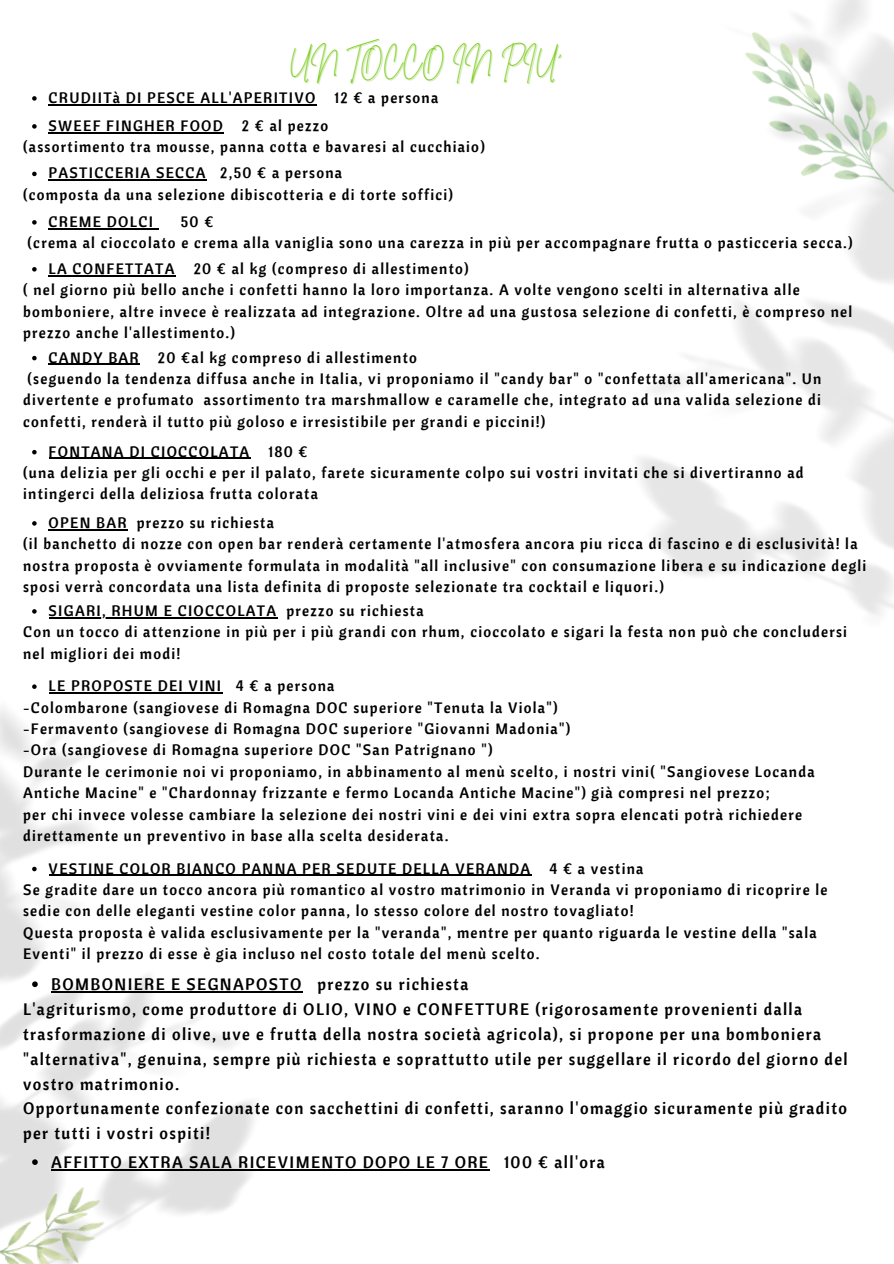
<style>
.page{position:relative;width:894px;height:1264px;background:#fff}
.page>*{position:absolute;margin:0;border:0;box-sizing:border-box;transform-origin:0 0}
.t1{font:24.9px "Brittany Signature";color:#81cd27}
.t2{font:16.5px/24.8px "Cantora One";letter-spacing:.085em;color:#000}
.t3{font:15px/21.5px "Cantora One";letter-spacing:.085em;color:#000}
</style>
<div class="page">
<img style="left:0;top:708px;width:262px;height:518px">
<svg style="left:32px;top:96px;width:5px;height:5px"></svg>
<hr style="left:49px;top:104px;width:267px;height:1px;background:#000">
<svg style="left:32px;top:124px;width:5px;height:5px"></svg>
<hr style="left:49px;top:132px;width:175px;height:1px;background:#000">
<svg style="left:32px;top:172px;width:5px;height:4px"></svg>
<hr style="left:49px;top:179px;width:158px;height:2px;background:#000">
<svg style="left:32px;top:220px;width:5px;height:5px"></svg>
<hr style="left:49px;top:228px;width:105px;height:1px;background:#000">
<svg style="left:32px;top:267px;width:5px;height:4px"></svg>
<hr style="left:49px;top:275px;width:127px;height:1px;background:#000">
<svg style="left:32px;top:356px;width:5px;height:4px"></svg>
<hr style="left:49px;top:364px;width:91px;height:1px;background:#000">
<svg style="left:32px;top:450px;width:5px;height:4px"></svg>
<hr style="left:49px;top:458px;width:201px;height:1px;background:#000">
<svg style="left:32px;top:521px;width:5px;height:4px"></svg>
<hr style="left:49px;top:529px;width:79px;height:1px;background:#000">
<img style="left:730px;top:0;width:163px;height:273px">
<svg style="left:32px;top:609px;width:5px;height:4px"></svg>
<hr style="left:49px;top:617px;width:228px;height:1px;background:#000">
<svg style="left:32px;top:684px;width:5px;height:5px"></svg>
<hr style="left:49px;top:692px;width:173px;height:1px;background:#000">
<svg style="left:32px;top:866px;width:5px;height:5px"></svg>
<hr style="left:49px;top:874px;width:482px;height:1px;background:#000">
<svg style="left:32px;top:981px;width:6px;height:6px"></svg>
<hr style="left:51px;top:991px;width:251px;height:1px;background:#000">
<img style="left:0;top:1183px;width:115px;height:80px">
<svg style="left:32px;top:1159px;width:6px;height:5px"></svg>
<hr style="left:51px;top:1169px;width:438px;height:1px;background:#000">
<p class="t1" style="left:289px;top:44px;width:274px">UN TOCCO IN PIU'</p>
<p class="t3" style="left:49px;top:87px;width:268px">CRUDIITà DI PESCE ALL'APERITIVO</p>
<p class="t3" style="left:334px;top:87px;width:105px">12 € a persona</p>
<p class="t3" style="left:49px;top:114px;width:176px">SWEEF FINGHER FOOD</p>
<p class="t3" style="left:242px;top:114px;width:88px">2 € al pezzo</p>
<p class="t3" style="left:23px;top:136px;width:463px">(assortimento tra mousse, panna cotta e bavaresi al cucchiaio)</p>
<p class="t3" style="left:49px;top:162px;width:295px">PASTICCERIA SECCA 2,50 € a persona</p>
<p class="t3" style="left:23px;top:183px;width:431px">(composta da una selezione dibiscotteria e di torte soffici)</p>
<p class="t3" style="left:49px;top:210px;width:106px">CREME DOLCI</p>
<p class="t3" style="left:181px;top:210px;width:34px">50 €</p>
<p class="t3" style="left:28px;top:232px;width:826px">(crema al cioccolato e crema alla vaniglia sono una carezza in più per accompagnare frutta o pasticceria secca.)</p>
<p class="t3" style="left:49px;top:257px;width:127px">LA CONFETTATA</p>
<p class="t3" style="left:194px;top:257px;width:276px">20 € al kg (compreso di allestimento)</p>
<p class="t3" style="left:23px;top:279px;width:830px">( nel giorno più bello anche i confetti hanno la loro importanza. A volte vengono scelti in alternativa alle bomboniere, altre invece è realizzata ad integrazione. Oltre ad una gustosa selezione di confetti, è compreso nel prezzo anche l'allestimento.)</p>
<p class="t3" style="left:49px;top:346px;width:92px">CANDY BAR</p>
<p class="t3" style="left:158px;top:346px;width:260px">20 €al kg compreso di allestimento</p>
<p class="t3" style="left:23px;top:367px;width:799px;text-align:justify">(seguendo la tendenza diffusa anche in Italia, vi proponiamo il "candy bar" o "confettata all'americana". Un divertente e profumato assortimento tra marshmallow e caramelle che, integrato ad una valida selezione di confetti, renderà il tutto più goloso e irresistibile per grandi e piccini!)</p>
<p class="t3" style="left:49px;top:440px;width:202px">FONTANA DI CIOCCOLATA</p>
<p class="t3" style="left:268px;top:440px;width:41px">180 €</p>
<p class="t3" style="left:23px;top:462px;width:781px">(una delizia per gli occhi e per il palato, farete sicuramente colpo sui vostri invitati che si divertiranno ad intingerci della deliziosa frutta colorata</p>
<p class="t3" style="left:49px;top:511px;width:227px">OPEN BAR prezzo su richiesta</p>
<p class="t3" style="left:23px;top:533px;width:844px">(il banchetto di nozze con open bar renderà certamente l'atmosfera ancora piu ricca di fascino e di esclusività! la nostra proposta è ovviamente formulata in modalità "all inclusive" con consumazione libera e su indicazione degli sposi verrà concordata una lista definita di proposte selezionate tra cocktail e liquori.)</p>
<p class="t3" style="left:49px;top:599px;width:376px">SIGARI, RHUM E CIOCCOLATA prezzo su richiesta</p>
<p class="t3" style="left:23px;top:621px;width:825px">Con un tocco di attenzione in più per i più grandi con rhum, cioccolato e sigari la festa non può che concludersi nel migliori dei modi!</p>
<p class="t3" style="left:49px;top:674px;width:287px">LE PROPOSTE DEI VINI 4 € a persona</p>
<p class="t3" style="left:23px;top:696px;width:536px">-Colombarone (sangiovese di Romagna DOC superiore "Tenuta la Viola")</p>
<p class="t3" style="left:23px;top:717px;width:548px">-Fermavento (sangiovese di Romagna DOC superiore "Giovanni Madonia")</p>
<p class="t3" style="left:23px;top:739px;width:471px">-Ora (sangiovese di Romagna superiore DOC "San Patrignano ")</p>
<p class="t3" style="left:23px;top:760px;width:792px">Durante le cerimonie noi vi proponiamo, in abbinamento al menù scelto, i nostri vini( "Sangiovese Locanda<br>Antiche Macine" e "Chardonnay frizzante e fermo Locanda Antiche Macine") già compresi nel prezzo;</p>
<p class="t3" style="left:23px;top:803px;width:780px">per chi invece volesse cambiare la selezione dei nostri vini e dei vini extra sopra elencati potrà richiedere direttamente un preventivo in base alla scelta desiderata.</p>
<p class="t3" style="left:49px;top:857px;width:483px">VESTINE COLOR BIANCO PANNA PER SEDUTE DELLA VERANDA</p>
<p class="t3" style="left:549px;top:857px;width:96px">4 € a vestina</p>
<p class="t3" style="left:23px;top:878px;width:805px">Se gradite dare un tocco ancora più romantico al vostro matrimonio in Veranda vi proponiamo di ricoprire le sedie con delle eleganti vestine color panna, lo stesso colore del nostro tovagliato!</p>
<p class="t3" style="left:23px;top:921px;width:794px">Questa proposta è valida esclusivamente per la "veranda", mentre per quanto riguarda le vestine della "sala<br>Eventi" il prezzo di esse è gia incluso nel costo totale del menù scelto.</p>
<p class="t2" style="left:51px;top:971px;width:418px">BOMBONIERE E SEGNAPOSTO prezzo su richiesta</p>
<p class="t2" style="left:23px;top:996px;width:825px">L'agriturismo, come produttore di OLIO, VINO e CONFETTURE (rigorosamente provenienti dalla trasformazione di olive, uve e frutta della nostra società agricola), si propone per una bomboniera "alternativa", genuina, sempre più richiesta e soprattutto utile per suggellare il ricordo del giorno del vostro matrimonio.</p>
<p class="t2" style="left:23px;top:1095px;width:825px">Opportunamente confezionate con sacchettini di confetti, saranno l'omaggio sicuramente più gradito per tutti i vostri ospiti!</p>
<p class="t2" style="left:51px;top:1149px;width:555px">AFFITTO EXTRA SALA RICEVIMENTO DOPO LE 7 ORE 100 € all'ora</p>
</div>
